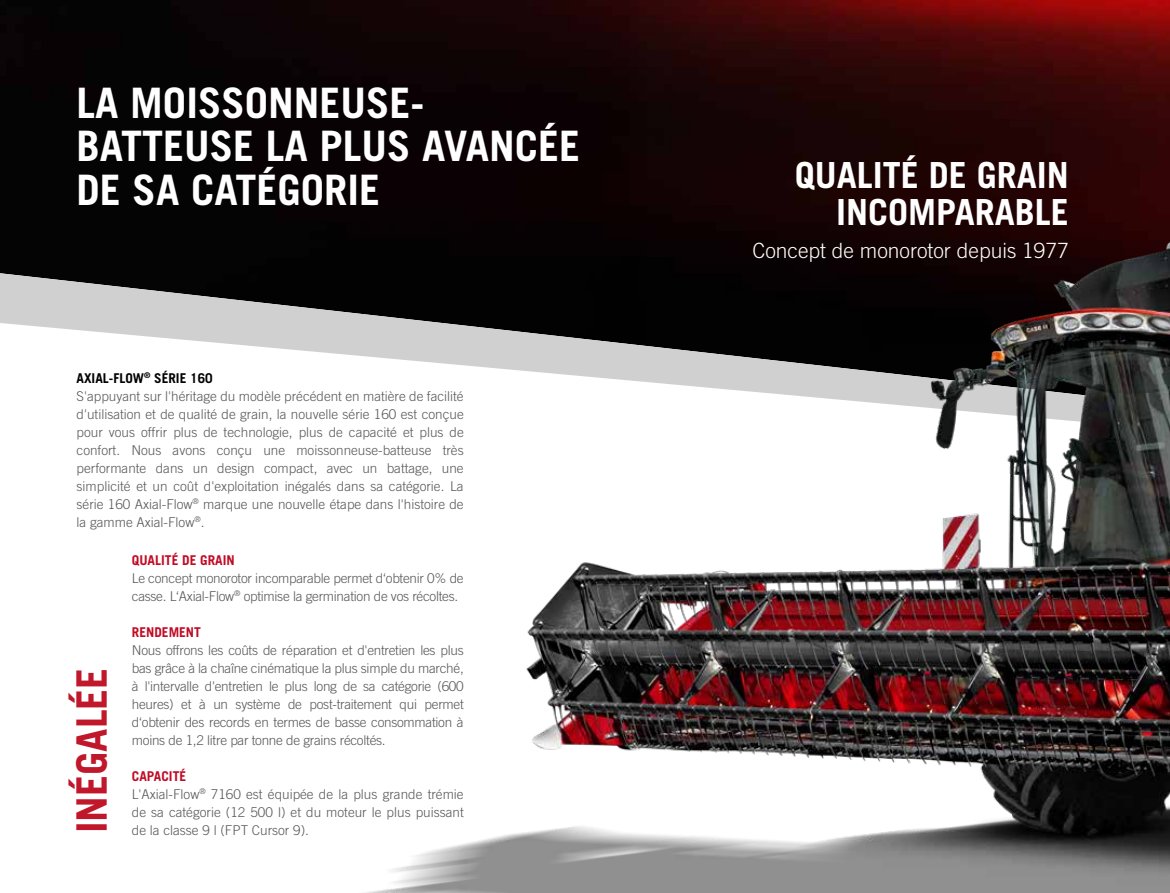
<style>
.page{position:relative;width:1170px;height:893px;background:#fff}
.page>*{position:absolute;margin:0;border:0;box-sizing:border-box;transform-origin:0 0}
.t1{font:700 42px/43.5px "Trade Gothic LT Pro";color:#fff}
.t2{font:700 42px "Trade Gothic LT Pro";color:#c0172b}
.t3{font:700 36px/37.5px "Trade Gothic LT Pro";color:#fff;text-align:right}
.t4{font:300 21px "Trade Gothic LT Pro";color:#fff}
.t5{font:300 13.5px/18px "Trade Gothic LT Pro";color:#575756}
.t6{font:300 13.5px/18px "Trade Gothic LT Pro";letter-spacing:-.02em;color:#575756}
.t7{font:700 13.5px "Trade Gothic LT Pro";color:#c10b25}
.s1{font-weight:700;color:#000}
.s2{font-weight:700;color:#c10b25}
</style>
<div class="page">
<img style="left:0;top:0;width:1169px;height:273px">
<svg style="left:0;top:273px;width:331px;height:80px;fill:#d0d0d0"></svg>
<img style="left:331px;top:30px;width:838px;height:863px">
<h1 class="t1" style="left:77px;top:80px;width:505px">LA MOISSONNEUSE-<br>BATTEUSE LA PLUS AVANCÉE<br>DE SA CATÉGORIE</h1>
<p class="t5" style="left:77px;top:369px;width:388px"><span class="s1">AXIAL-FLOW</span><sup>®</sup> <span class="s1">SÉRIE 160<br></span>S'appuyant sur l'héritage du modèle précédent en matière de facilité d'utilisation et de qualité de grain, la nouvelle série 160 est conçue pour vous offrir plus de technologie, plus de capacité et plus de confort. Nous avons conçu une moissonneuse-batteuse très performante dans un design compact, avec un battage, une simplicité et un coût d'exploitation inégalés dans sa catégorie. La série 160 Axial-Flow<sup>®</sup> marque une nouvelle étape dans l'histoire de la gamme Axial-Flow<sup>®</sup>.</p>
<p class="t7" style="left:132px;top:552px;width:104px">QUALITÉ DE GRAIN</p>
<p class="t6" style="left:132px;top:569px;width:333px">Le concept monorotor incomparable permet d‘obtenir 0% de casse. L‘Axial-Flow<sup>®</sup> optimise la germination de vos récoltes.</p>
<p class="t7" style="left:132px;top:624px;width:71px">RENDEMENT</p>
<p class="t5" style="left:132px;top:641px;width:333px;text-align:justify">Nous offrons les coûts de réparation et d'entretien les plus bas grâce à la chaîne cinématique la plus simple du marché, à l'intervalle d'entretien le plus long de sa catégorie (600 heures) et à un système de post-traitement qui permet d‘obtenir des records en termes de basse consommation à moins de 1,2 litre par tonne de grains récoltés.</p>
<p class="t5" style="left:132px;top:767px;width:333px"><span class="s2">CAPACITÉ<br></span>L'Axial-Flow<sup>®</sup> 7160 est équipée de la plus grande trémie de sa catégorie (12 500 l) et du moteur le plus puissant de la classe 9 l (FPT Cursor 9).</p>
<h1 class="t2" style="left:66px;top:833px;width:167px;rotate:-90deg">INÉGALÉE</h1>
<h2 class="t3" style="left:794px;top:155px;width:276px">QUALITÉ DE GRAIN<br>INCOMPARABLE</h2>
<h3 class="t4" style="left:752px;top:238px;width:318px">Concept de monorotor depuis 1977</h3>
</div>
